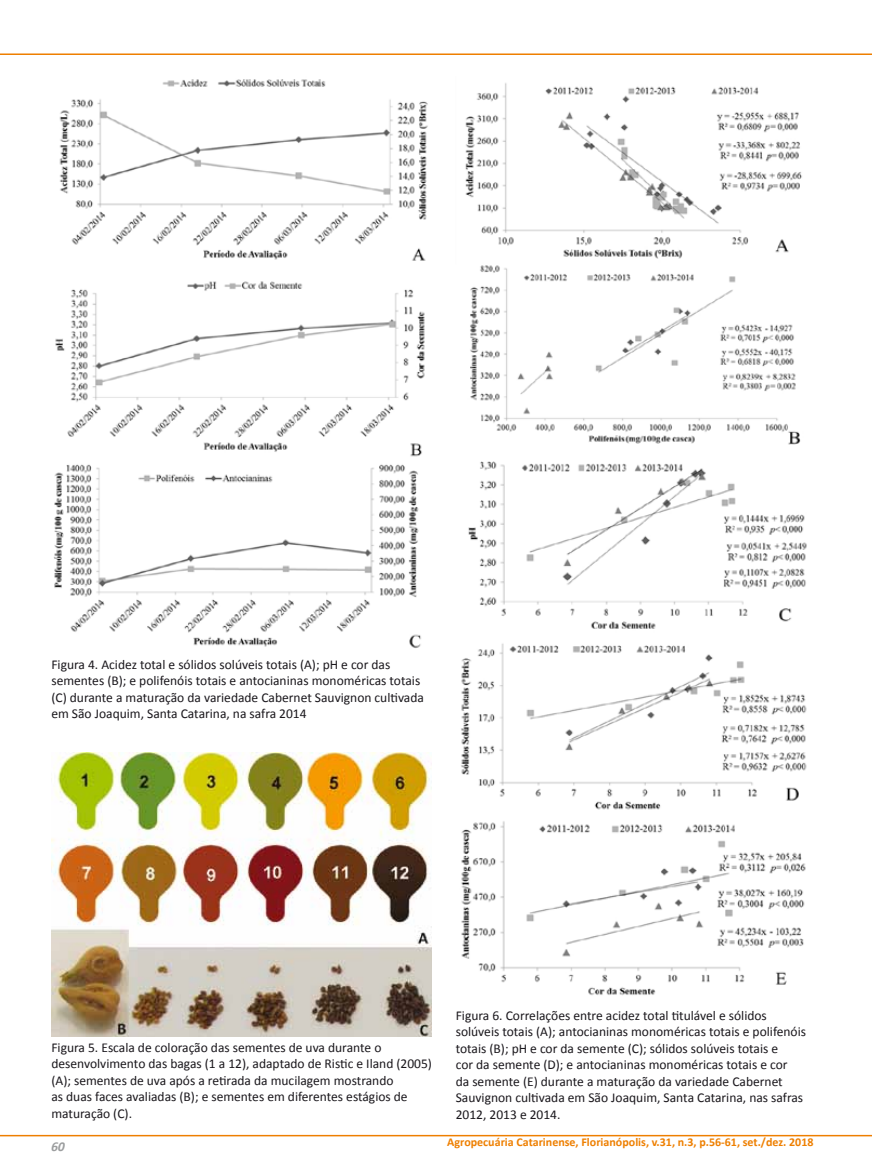
<style>
.page{position:relative;width:872px;height:1170px;background:#fff}
.page>*{position:absolute;margin:0;border:0;box-sizing:border-box;transform-origin:0 0}
.t1{font:13.5px/16.5px "Calibri";color:#1a171c}
.t2{font:italic 700 13.5px "Calibri";color:#9c9e9f}
.t3{font:700 12px "Calibri";color:#ee7f00}
</style>
<div class="page">
<hr style="left:0;top:53px;width:872px;height:2px;background:#ee7f00">
<hr style="left:0;top:1134px;width:872px;height:2px;background:#ee7f00">
<img style="left:53px;top:79px;width:375px;height:569px">
<img style="left:51px;top:752px;width:381px;height:284px">
<img style="left:461px;top:83px;width:346px;height:913px">
<p class="t1" style="left:51px;top:655px;width:374px">Figura 4. Acidez total e sólidos solúveis totais (A); pH e cor das sementes (B); e polifenóis totais e antocianinas monoméricas totais (C) durante a maturação da variedade Cabernet Sauvignon cultivada em São Joaquim, Santa Catarina, na safra 2014</p>
<p class="t1" style="left:51px;top:1038px;width:382px">Figura 5. Escala de coloração das sementes de uva durante o desenvolvimento das bagas (1 a 12), adaptado de Ristic e Iland (2005) (A); sementes de uva após a retirada da mucilagem mostrando<br>as duas faces avaliadas (B); e sementes em diferentes estágios de maturação (C).</p>
<p class="t2" style="left:51px;top:1137px;width:15px">60</p>
<p class="t1" style="left:456px;top:1006px;width:352px">Figura 6. Correlações entre acidez total titulável e sólidos solúveis totais (A); antocianinas monoméricas totais e polifenóis totais (B); pH e cor da semente (C); sólidos solúveis totais e<br>cor da semente (D); e antocianinas monoméricas totais e cor<br>da semente (E) durante a maturação da variedade Cabernet Sauvignon cultivada em São Joaquim, Santa Catarina, nas safras 2012, 2013 e 2014.</p>
<p class="t3" style="left:447px;top:1133px;width:368px">Agropecuária Catarinense, Florianópolis, v.31, n.3, p.56-61, set./dez. 2018</p>
</div>
